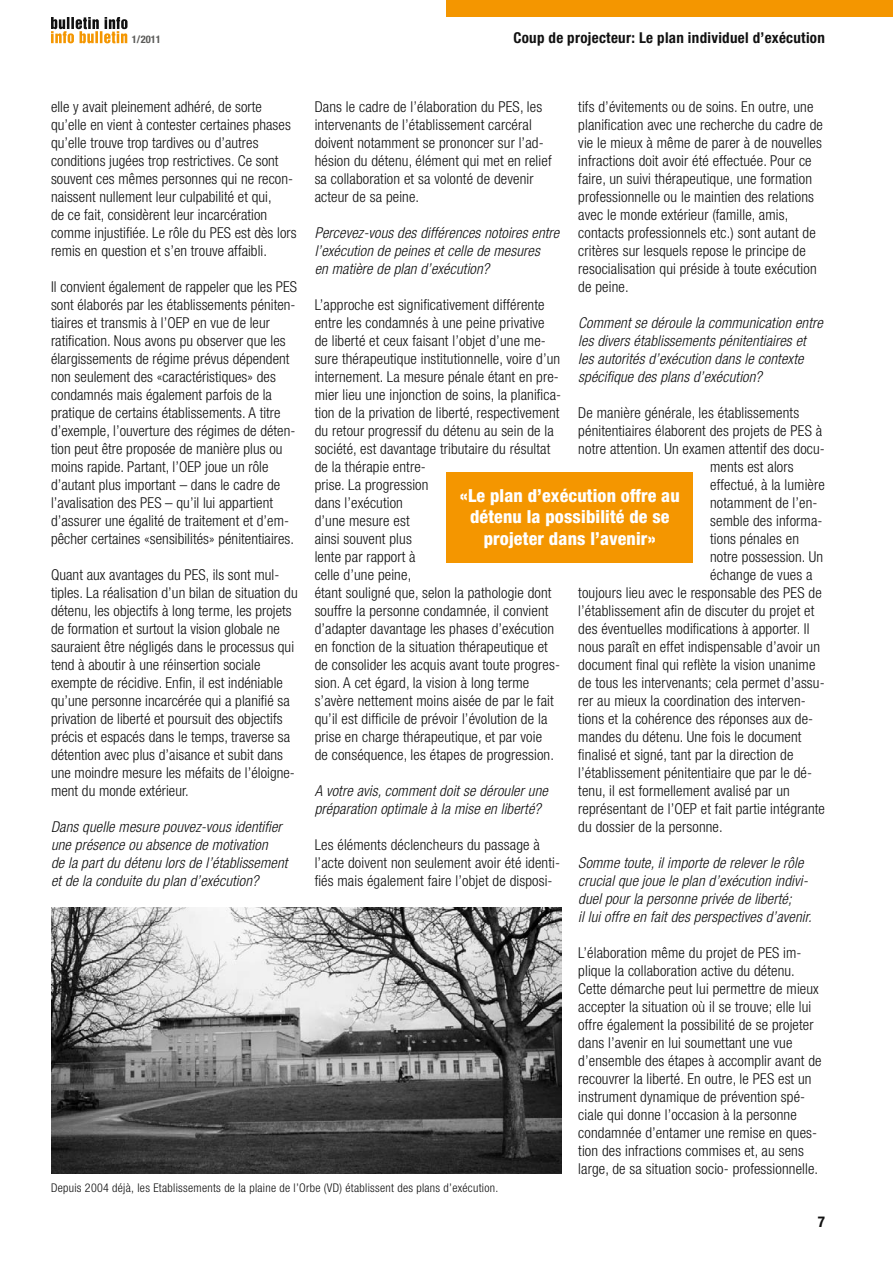
<style>
.page{position:relative;width:893px;height:1263px;background:#fff}
.page>*{position:absolute;margin:0;border:0;box-sizing:border-box;transform-origin:0 0}
._07_Zitate{font:800 condensed 18px/21.6px "Helvetica Neue LT Std";letter-spacing:.01em;color:#fff;text-align:center}
._03_Grundtext{font:300 condensed 15px/18px "Helvetica Neue LT Std";letter-spacing:.01em;color:#111}
._03_Grundtext-2{font:italic 300 condensed 15px/18px "Helvetica Neue LT Std";letter-spacing:.01em;color:#111}
._00_Abschnitt_rechts{font:700 condensed 15px "Helvetica Neue LT Std";letter-spacing:.02em;color:#111}
._08_Bildlegende{font:300 condensed 12px "Helvetica Neue LT Std";letter-spacing:.025em;color:#111}
.t1{font:700 condensed 10.5px "Helvetica Neue LT Std";color:#5a5a58}
</style>
<div class="page">
<div style="left:446px;top:0;width:447px;height:17px;background:#f49600"></div>
<svg style="left:51px;top:17px;width:77px;height:26px"></svg>
<img style="left:51px;top:907px;width:510px;height:267px">
<div style="left:446px;top:472px;width:247px;height:90px;background:#f49600"></div>
<p class="t1" style="left:132px;top:33px;width:31px">1/2011</p>
<p class="_00_Abschnitt_rechts" style="left:513px;top:29px;width:313px">Coup de projecteur: Le plan individuel d’exécution</p>
<p class="_03_Grundtext" style="left:51px;top:97px;width:247px">elle y avait pleinement adhéré, de sorte qu’elle en vient à contester certaines phases qu’elle trouve trop tardives ou d’autres conditions jugées trop restrictives. Ce sont souvent ces mêmes personnes qui ne recon&shy;naissent nullement leur culpabilité et qui,<br>de ce fait, considèrent leur incarcération comme injustifiée. Le rôle du PES est dès lors remis en question et s’en trouve affaibli.</p>
<p class="_03_Grundtext" style="left:51px;top:277px;width:248px">Il convient également de rappeler que les PES sont élaborés par les établissements péniten&shy;tiaires et transmis à l’OEP en vue de leur ratification. Nous avons pu observer que les élargissements de régime prévus dépendent non seulement des «caractéristiques» des condamnés mais également parfois de la pratique de certains établissements. A titre d’exemple, l’ouverture des régimes de déten&shy;tion peut être proposée de manière plus ou moins rapide. Partant, l’OEP joue un rôle d’autant plus important – dans le cadre de l’avalisation des PES – qu’il lui appartient d’assurer une égalité de traitement et d’em&shy;pêcher certaines «sensibilités» pénitentiaires.</p>
<p class="_03_Grundtext" style="left:51px;top:565px;width:248px">Quant aux avantages du PES, ils sont mul&shy;tiples. La réalisation d’un bilan de situation du détenu, les objectifs à long terme, les projets de formation et surtout la vision globale ne sauraient être négligés dans le processus qui tend à aboutir à une réinsertion sociale exempte de récidive. Enfin, il est indéniable qu’une personne incarcérée qui a planifié sa privation de liberté et poursuit des objectifs précis et espacés dans le temps, traverse sa détention avec plus d’aisance et subit dans une moindre mesure les méfaits de l’éloigne&shy;ment du monde extérieur.</p>
<p class="_03_Grundtext-2" style="left:51px;top:818px;width:238px">Dans quelle mesure pouvez-vous identifier une présence ou absence de motivation<br>de la part du détenu lors de l’établissement et de la conduite du plan d’exécution?</p>
<p class="_03_Grundtext" style="left:315px;top:97px;width:238px">Dans le cadre de l’élaboration du PES, les intervenants de l’établissement carcéral doivent notamment se prononcer sur l’ad&shy;hésion du détenu, élément qui met en relief sa collaboration et sa volonté de devenir acteur de sa peine.</p>
<p class="_03_Grundtext-2" style="left:315px;top:224px;width:246px">Percevez-vous des différences notoires entre l’exécution de peines et celle de mesures<br>en matière de plan d’exécution?</p>
<p class="_03_Grundtext" style="left:315px;top:295px;width:248px">L’approche est significativement différente entre les condamnés à une peine privative de liberté et ceux faisant l’objet d’une me&shy;sure thérapeutique institutionnelle, voire d’un internement. La mesure pénale étant en pre&shy;mier lieu une injonction de soins, la planifica&shy;tion de la privation de liberté, respectivement du retour progressif du détenu au sein de la société, est davantage tributaire du résultat de la thérapie entre-<br>prise. La progression<br>dans l’exécution<br>d’une mesure est<br>ainsi souvent plus<br>lente par rapport à<br>celle d’une peine,<br>étant souligné que, selon la pathologie dont souffre la personne condamnée, il convient d’adapter davantage les phases d’exécution en fonction de la situation thérapeutique et de consolider les acquis avant toute progres&shy;sion. A cet égard, la vision à long terme s’avère nettement moins aisée de par le fait qu’il est difficile de prévoir l’évolution de la prise en charge thérapeutique, et par voie<br>de conséquence, les étapes de progression.</p>
<p class="_03_Grundtext-2" style="left:315px;top:782px;width:235px">A votre avis, comment doit se dérouler une préparation optimale à la mise en liberté?</p>
<p class="_03_Grundtext" style="left:315px;top:835px;width:247px">Les éléments déclencheurs du passage à l’acte doivent non seulement avoir été identi&shy;fiés mais également faire l’objet de disposi-</p>
<p class="_03_Grundtext" style="left:578px;top:97px;width:246px">tifs d’évitements ou de soins. En outre, une planification avec une recherche du cadre de vie le mieux à même de parer à de nouvelles infractions doit avoir été effectuée. Pour ce faire, un suivi thérapeutique, une formation professionnelle ou le maintien des relations avec le monde extérieur (famille, amis, contacts professionnels etc.) sont autant de critères sur lesquels repose le principe de resocialisation qui préside à toute exécution de peine.</p>
<p class="_03_Grundtext-2" style="left:578px;top:314px;width:246px">Comment se déroule la communication entre les divers établissements pénitentiaires et les autorités d’exécution dans le contexte spécifique des plans d’exécution?</p>
<p class="_03_Grundtext" style="left:578px;top:403px;width:222px">De manière générale, les établissements</p>
<p class="_03_Grundtext" style="left:578px;top:421px;width:245px">pénitentiaires élaborent des projets de PES à</p>
<p class="_03_Grundtext" style="left:578px;top:439px;width:248px">notre attention. Un examen attentif des docu-</p>
<p class="_03_Grundtext" style="left:710px;top:457px;width:85px">ments est alors</p>
<p class="_03_Grundtext" style="left:710px;top:475px;width:116px">effectué, à la lumière</p>
<p class="_03_Grundtext" style="left:710px;top:493px;width:109px">notamment de l’en-</p>
<p class="_03_Grundtext" style="left:710px;top:511px;width:114px">semble des informa-</p>
<p class="_03_Grundtext" style="left:710px;top:529px;width:90px">tions pénales en</p>
<p class="_03_Grundtext" style="left:710px;top:547px;width:115px">notre possession. Un</p>
<p class="_03_Grundtext" style="left:710px;top:565px;width:104px">échange de vues a</p>
<p class="_03_Grundtext" style="left:578px;top:583px;width:245px">toujours lieu avec le responsable des PES de</p>
<p class="_03_Grundtext" style="left:578px;top:601px;width:237px">l’établissement afin de discuter du projet et</p>
<p class="_03_Grundtext" style="left:578px;top:619px;width:233px">des éventuelles modifications à apporter. Il</p>
<p class="_03_Grundtext" style="left:578px;top:637px;width:243px">nous paraît en effet indispensable d’avoir un</p>
<p class="_03_Grundtext" style="left:578px;top:655px;width:239px">document final qui reflète la vision unanime</p>
<p class="_03_Grundtext" style="left:578px;top:673px;width:248px">de tous les intervenants; cela permet d’assu-</p>
<p class="_03_Grundtext" style="left:578px;top:691px;width:229px">rer au mieux la coordination des interven-</p>
<p class="_03_Grundtext" style="left:578px;top:709px;width:236px">tions et la cohérence des réponses aux de-</p>
<p class="_03_Grundtext" style="left:578px;top:727px;width:225px">mandes du détenu. Une fois le document</p>
<p class="_03_Grundtext" style="left:578px;top:745px;width:217px">finalisé et signé, tant par la direction de</p>
<p class="_03_Grundtext" style="left:578px;top:763px;width:235px">l’établissement pénitentiaire que par le dé-</p>
<p class="_03_Grundtext" style="left:578px;top:781px;width:213px">tenu, il est formellement avalisé par un</p>
<p class="_03_Grundtext" style="left:578px;top:799px;width:248px">représentant de l’OEP et fait partie intégrante</p>
<p class="_03_Grundtext" style="left:578px;top:817px;width:146px">du dossier de la personne.</p>
<p class="_03_Grundtext-2" style="left:578px;top:854px;width:235px">Somme toute, il importe de relever le rôle crucial que joue le plan d’exécution indivi&shy;duel pour la personne privée de liberté;<br>il lui offre en fait des perspectives d’avenir.</p>
<p class="_03_Grundtext" style="left:578px;top:943px;width:245px">L’élaboration même du projet de PES im&shy;plique la collaboration active du détenu.<br>Cette démarche peut lui permettre de mieux accepter la situation où il se trouve; elle lui offre également la possibilité de se projeter dans l’avenir en lui soumettant une vue d’ensemble des étapes à accomplir avant de recouvrer la liberté. En outre, le PES est un instrument dynamique de prévention spé&shy;ciale qui donne l’occasion à la personne condamnée d’entamer une remise en ques&shy;tion des infractions commises et, au sens large, de sa situation socio- professionnelle.</p>
<p class="_07_Zitate" style="left:460px;top:484px;width:221px">«Le plan d’exécution offre au détenu la possibilité de se projeter dans l’avenir»</p>
<p class="_08_Bildlegende" style="left:51px;top:1181px;width:449px">Depuis 2004 déjà, les Etablissements de la plaine de l’Orbe (VD) établissent des plans d’exécution.</p>
<p class="_00_Abschnitt_rechts" style="left:818px;top:1212px;width:9px">7</p>
</div>
